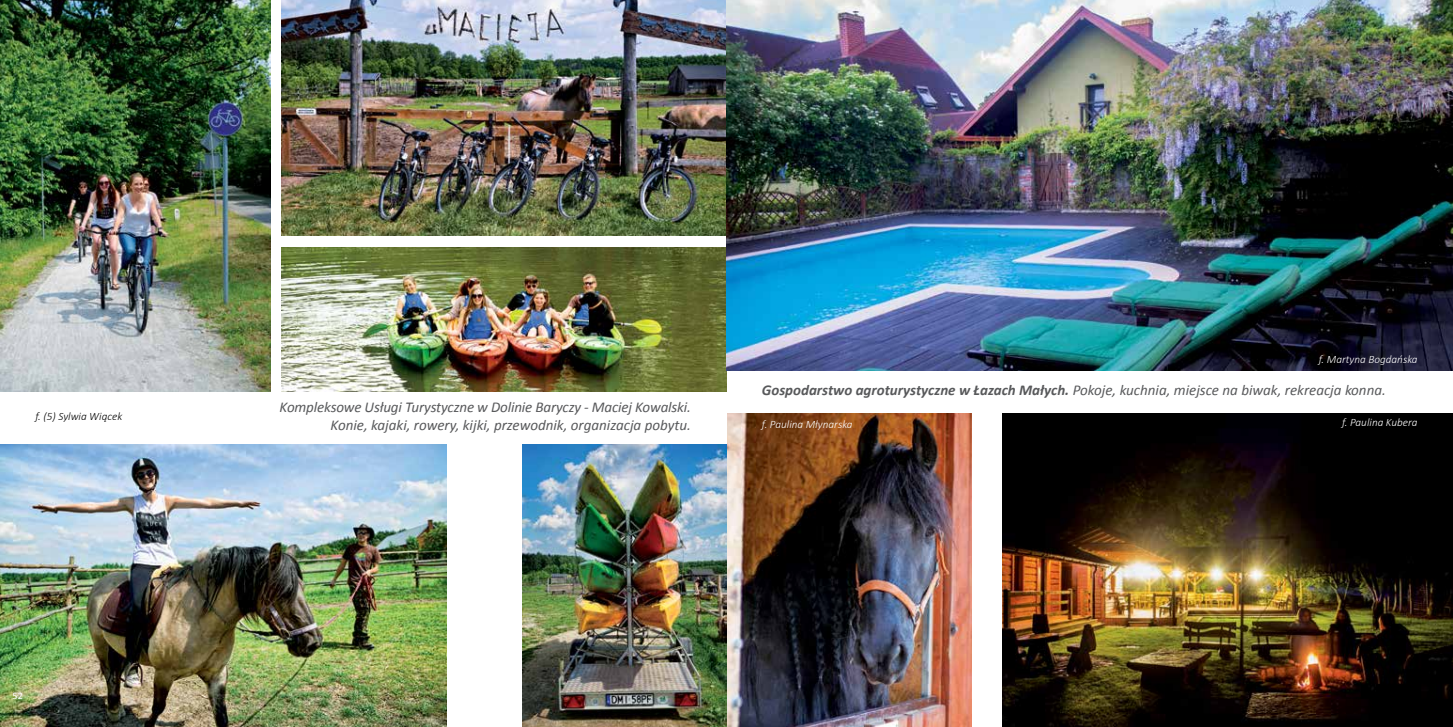
<style>
.page{position:relative;width:1453px;height:727px;background:#fff}
.page>*{position:absolute;margin:0;border:0;box-sizing:border-box;transform-origin:0 0}
.t1{font:italic 15px/17.5px "Calibri";color:#58595b;text-align:right}
.t2{font:italic 300 11.25px "Calibri";color:#fff}
.t3{font:italic 300 11.25px "Calibri";color:#000}
.t4{font:10px "Calibri";color:#fff}
.s1{font-weight:700}
</style>
<div class="page">
<img style="left:282px;top:0;width:444px;height:236px">
<img style="left:0;top:444px;width:446px;height:282px">
<img style="left:282px;top:247px;width:444px;height:145px">
<img style="left:522px;top:444px;width:204px;height:282px">
<img style="left:0;top:0;width:270px;height:392px">
<img style="left:726px;top:0;width:727px;height:370px">
<img style="left:727px;top:413px;width:245px;height:313px">
<img style="left:1002px;top:413px;width:451px;height:313px">
<p class="t3" style="left:35px;top:409px;width:88px">f. (5) Sylwia Wiącek</p>
<p class="t1" style="left:280px;top:398px;width:413px">Kompleksowe Usługi Turystyczne w Dolinie Baryczy - Maciej Kowalski.<br>Konie, kajaki, rowery, kijki, przewodnik, organizacja pobytu.</p>
<p class="t2" style="left:1319px;top:352px;width:100px">f. Martyna Bogdańska</p>
<p class="t1" style="left:762px;top:381px;width:625px"><span class="s1">Gospodarstwo agroturystyczne w Łazach Małych.</span> Pokoje, kuchnia, miejsce na biwak, rekreacja konna.</p>
<p class="t2" style="left:762px;top:417px;width:92px">f. Paulina Młynarska</p>
<p class="t2" style="left:1342px;top:415px;width:77px">f. Paulina Kubera</p>
<p class="t4" style="left:13px;top:689px;width:12px">52</p>
</div>
